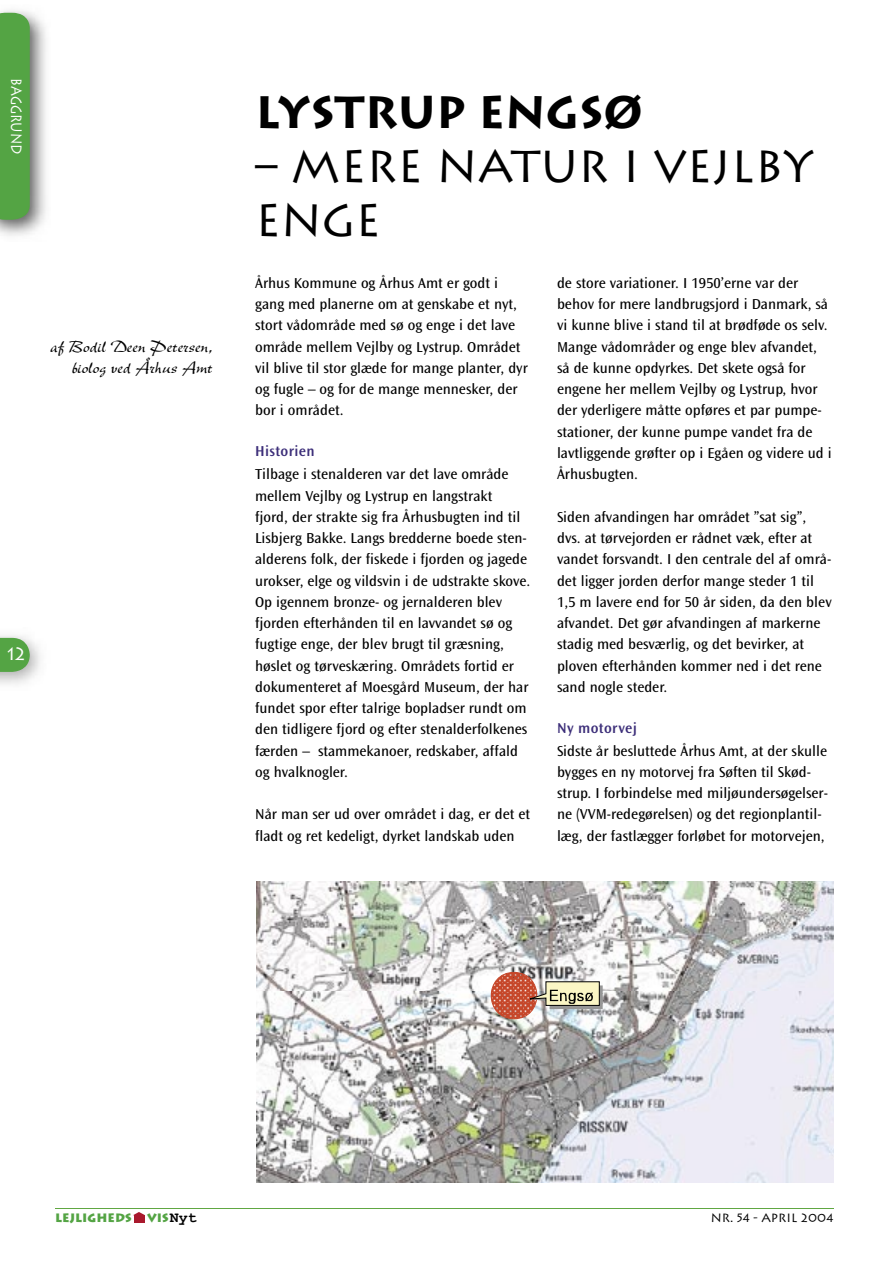
<style>
.page{position:relative;width:893px;height:1263px;background:#fff}
.page>*{position:absolute;margin:0;border:0;box-sizing:border-box;transform-origin:0 0}
.t1{font:45px/54px "Lithos";color:#000}
.t2{font:700 45px "Lithos";color:#000}
.t3{font:18px/21.3px "New Berolina";color:#000;text-align:right}
.t4{font:18px "Lithos";color:#fff}
.t5{font:15px/21.3px "Ocean Sans";color:#000}
.t6{font:600 15px "Ocean Sans";letter-spacing:.025em;color:#3c2e79}
.t7{font:15px "Lithos";color:#fff;scale:.82 1}
.t8{font:900 12px "Lithos";color:#54a444}
.t9{font:12px "Lithos";color:#000}
.s1{font-family:"Courier New";font-weight:700;font-size:15px;color:#000}
</style>
<div class="page">
<img style="left:0;top:10px;width:46px;height:226px">
<div style="left:0;top:13px;width:30px;height:207px;background:#54a444"></div>
<img style="left:256px;top:881px;width:577px;height:301px">
<svg style="left:484px;top:972px;width:119px;height:47px;background:#c5a191"></svg>
<svg style="left:0;top:638px;width:30px;height:34px"></svg>
<hr style="left:55px;top:1208px;width:778px;height:1px;background:#60a742">
<svg style="left:133px;top:1212px;width:12px;height:10px"></svg>
<p class="t7" style="left:25px;top:78px;width:95px;rotate:90deg">BAGGRUND</p>
<p class="t3" style="left:50px;top:335px;width:164px">af Bodil Deen Petersen, biolog ved Århus Amt</p>
<p class="t4" style="left:7px;top:644px;width:20px">12</p>
<h1 class="t2" style="left:255px;top:85px;width:389px">LYSTRUP ENGSØ</h1>
<h1 class="t1" style="left:255px;top:140px;width:560px">– MERE NATUR I VEJLBY<br>ENGE</h1>
<p class="t5" style="left:255px;top:272px;width:274px">Århus Kommune og Århus Amt er godt i gang med planerne om at genskabe et nyt, stort vådområde med sø og enge i det lave område mellem Vejlby og Lystrup. Området vil blive til stor glæde for mange planter, dyr og fugle – og for de mange mennesker, der bor i området.</p>
<p class="t6" style="left:255px;top:443px;width:61px">Historien</p>
<p class="t5" style="left:255px;top:464px;width:277px">Tilbage i stenalderen var det lave område mellem Vejlby og Lystrup en langstrakt<br>fjord, der strakte sig fra Århusbugten ind til Lisbjerg Bakke. Langs bredderne boede sten&shy;alderens folk, der fiskede i fjorden og jagede urokser, elge og vildsvin i de udstrakte skove.<br>Op igennem bronze- og jernalderen blev fjorden efterhånden til en lavvandet sø og fugtige enge, der blev brugt til græsning, høslet og tørveskæring. Områdets fortid er dokumenteret af Moesgård Museum, der har fundet spor efter talrige bopladser rundt om den tidligere fjord og efter stenalderfolkenes færden – stammekanoer, redskaber, affald og hvalknogler.</p>
<p class="t5" style="left:255px;top:804px;width:276px">Når man ser ud over området i dag, er det et fladt og ret kedeligt, dyrket landskab uden</p>
<p class="t5" style="left:557px;top:272px;width:276px">de store variationer. I 1950’erne var der behov for mere landbrugsjord i Danmark, så vi kunne blive i stand til at brødføde os selv.<br>Mange vådområder og enge blev afvandet, så de kunne opdyrkes. Det skete også for engene her mellem Vejlby og Lystrup, hvor der yderligere måtte opføres et par pumpe&shy;stationer, der kunne pumpe vandet fra de lavtliggende grøfter op i Egåen og videre ud i Århusbugten.</p>
<p class="t5" style="left:557px;top:506px;width:276px">Siden afvandingen har området ”sat sig”, dvs. at tørvejorden er rådnet væk, efter at vandet forsvandt. I den centrale del af områ&shy;det ligger jorden derfor mange steder 1 til 1,5 m lavere end for 50 år siden, da den blev afvandet. Det gør afvandingen af markerne stadig med besværlig, og det bevirker, at ploven efterhånden kommer ned i det rene sand nogle steder.</p>
<p class="t6" style="left:557px;top:719px;width:82px">Ny motorvej</p>
<p class="t5" style="left:557px;top:740px;width:272px">Sidste år besluttede Århus Amt, at der skulle bygges en ny motorvej fra Søften til Skød&shy;strup. I forbindelse med miljøundersøgelser&shy;ne (VVM-redegørelsen) og det regionplantil&shy;læg, der fastlægger forløbet for motorvejen,</p>
<p class="t8" style="left:55px;top:1211px;width:78px">LEJLIGHEDS</p>
<p class="t8" style="left:147px;top:1211px;width:51px">VIS<span class="s1">Nyt</span></p>
<p class="t9" style="left:711px;top:1211px;width:124px">NR. 54 - APRIL 2004</p>
</div>
